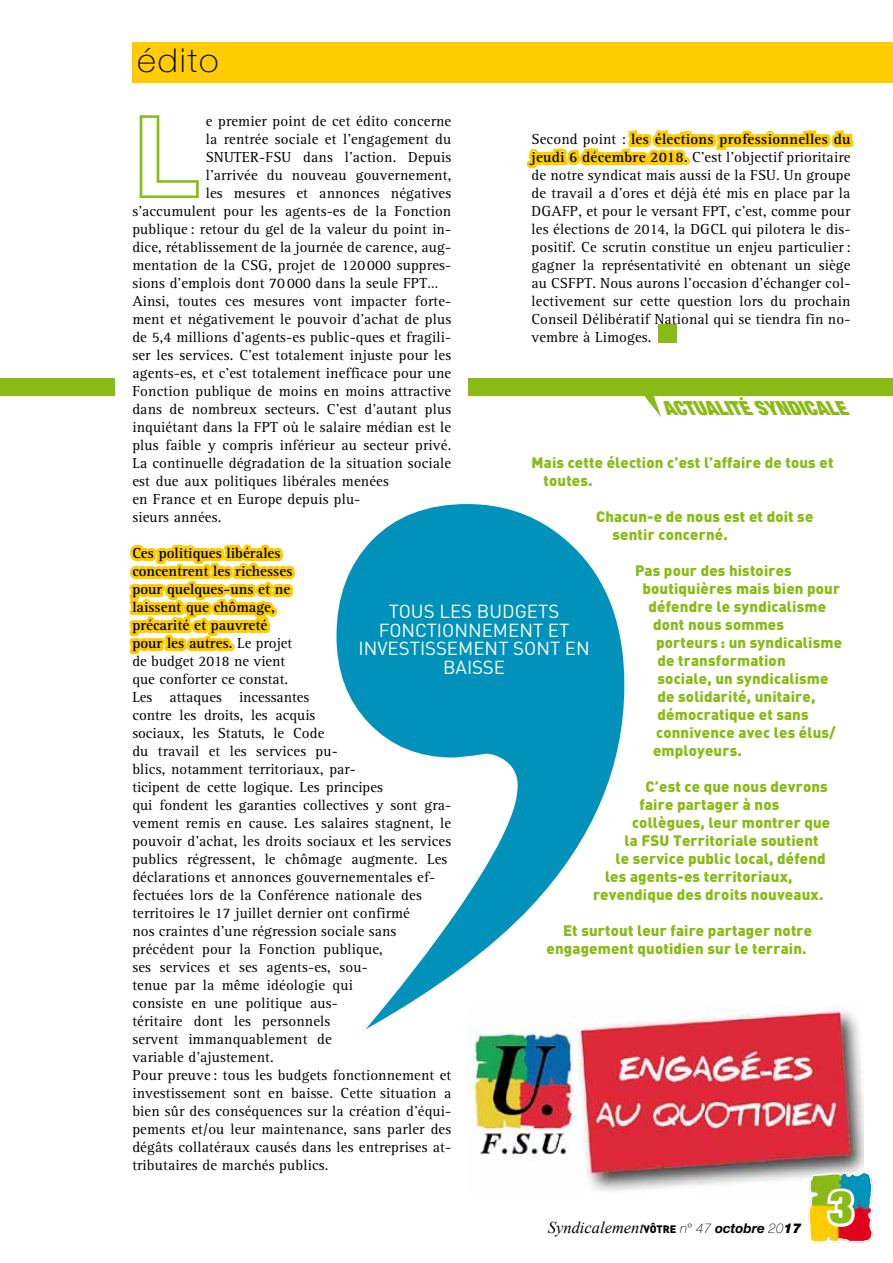
<style>
.page{position:relative;width:893px;height:1263px;background:#fff}
.page>*{position:absolute;margin:0;border:0;box-sizing:border-box;transform-origin:0 0}
.t1{font:115.8px "Helvetica Neue LT Std Bd Ou";color:#89ba16}
.t2{font:900 condensed 45px "Helvetica Neue LT Std";color:#89ba16}
.t3{font:100 33px "Helvetica Neue LT Std";letter-spacing:.05em;color:#000;scale:1.1 1}
.t4{font:italic 900 condensed 19.5px "Helvetica Neue LT Std";color:#89ba16}
.t5{font:18.75px/18.8px "DIN";color:#fff;text-align:center}
.t6{font:italic 16.5px "Times New Roman";color:#000}
.t7{font:15px/18px "Rotis Serif Std";letter-spacing:.01em;color:#000;text-align:justify}
.t8{font:900 15px/18px "DIN";letter-spacing:.01em;color:#89ba16}
.s1{font-weight:700}
.s2{font-family:"DIN";font-weight:900;font-style:normal;font-size:10.65px}
.s3{font-family:"Helvetica Neue LT Std";font-weight:100;font-size:13.5px}
.s4{font-family:"Helvetica Neue LT Std";font-weight:700;font-size:13.5px}
.s5{font-family:"Helvetica Neue LT Std";font-weight:900;font-size:13.5px}
</style>
<div class="page">
<img style="left:468px;top:1005px;width:395px;height:186px">
<img style="left:807px;top:1158px;width:66px;height:85px">
<svg style="left:526px;top:130px;width:328px;height:39px"></svg>
<div style="left:682px;top:157px;width:8px;height:8px;border:6px solid #fecc00;border-radius:50%"></div>
<div style="left:132px;top:43px;width:761px;height:40px;background:#fecc00"></div>
<svg style="left:0;top:378px;width:893px;height:39px"></svg>
<div style="left:115px;top:370px;width:353px;height:44px;background:#fff"></div>
<svg style="left:336px;top:504px;width:288px;height:525px;fill:#0092ba"></svg>
<svg style="left:129px;top:544px;width:166px;height:111px"></svg>
<div style="left:227px;top:643px;width:8px;height:8px;border:6px solid #fecc00;border-radius:50%"></div>
<div style="left:658px;top:324px;width:18px;height:18px;background:#89ba16"></div>
<h3 class="t3" style="left:137px;top:42px;width:75px">édito</h3>
<h1 class="t1" style="left:132px;top:83px;width:70px">L</h1>
<p class="t7" style="left:206px;top:112px;width:247px">e premier point de cet édito concerne</p>
<p class="t7" style="left:531px;top:130px;width:320px">Second point : <span class="s1">les élections professionnelles du jeudi 6 décembre 2018.</span> C’est l’objectif prioritaire de notre syndicat mais aussi de la FSU. Un groupe de travail a d’ores et déjà été mis en place par la DGAFP, et pour le versant FPT, c’est, comme pour les élections de 2014, la DGCL qui pilotera le dis&shy;positif. Ce scrutin constitue un enjeu particulier: gagner la représentativité en obtenant un siège au CSFPT. Nous aurons l’occasion d’échanger col&shy;lectivement sur cette question lors du prochain Conseil Délibératif National qui se tiendra fin no&shy;vembre à Limoges.</p>
<p class="t7" style="left:206px;top:130px;width:247px">la rentrée sociale et l’engagement du</p>
<p class="t7" style="left:206px;top:148px;width:247px">SNUTER-FSU dans l’action. Depuis</p>
<p class="t7" style="left:206px;top:166px;width:247px">l’arrivée du nouveau gouvernement,</p>
<p class="t7" style="left:206px;top:184px;width:247px">les mesures et annonces négatives</p>
<p class="t7" style="left:132px;top:202px;width:320px">s’accumulent pour les agents-es de la Fonction</p>
<p class="t7" style="left:132px;top:220px;width:320px">publique : retour du gel de la valeur du point in-</p>
<p class="t7" style="left:132px;top:238px;width:320px">dice, rétablissement de la journée de carence, aug-</p>
<p class="t7" style="left:132px;top:256px;width:320px">mentation de la CSG, projet de 120 000 suppres-</p>
<p class="t7" style="left:132px;top:274px;width:307px">sions d’emplois dont 70 000 dans la seule FPT…</p>
<p class="t7" style="left:132px;top:292px;width:320px">Ainsi, toutes ces mesures vont impacter forte-</p>
<p class="t7" style="left:132px;top:310px;width:320px">ment et négativement le pouvoir d’achat de plus</p>
<p class="t7" style="left:132px;top:328px;width:320px">de 5,4 millions d’agents-es public-ques et fragili-</p>
<p class="t7" style="left:132px;top:346px;width:320px">ser les services. C’est totalement injuste pour les</p>
<p class="t7" style="left:132px;top:364px;width:320px">agents-es, et c’est totalement inefficace pour une</p>
<p class="t7" style="left:132px;top:382px;width:320px">Fonction publique de moins en moins attractive</p>
<p class="t7" style="left:132px;top:400px;width:320px">dans de nombreux secteurs. C’est d’autant plus</p>
<p class="t7" style="left:132px;top:418px;width:320px">inquiétant dans la FPT où le salaire médian est le</p>
<p class="t7" style="left:132px;top:436px;width:320px">plus faible y compris inférieur au secteur privé.</p>
<p class="t7" style="left:132px;top:454px;width:320px">La continuelle dégradation de la situation sociale</p>
<p class="t7" style="left:132px;top:472px;width:258px">est due aux politiques libérales menées</p>
<p class="t7" style="left:132px;top:490px;width:229px">en France et en Europe depuis plu-</p>
<p class="t7" style="left:132px;top:508px;width:90px">sieurs années.</p>
<p class="t7" style="left:132px;top:544px;width:320px;text-align:left"><span class="s1">Ces politiques libérales<br>concentrent les richesses<br>pour quelques-uns et ne<br>laissent que chômage,<br>précarité et pauvreté<br>pour les autres.</span> Le projet<br>de budget 2018 ne vient<br>que conforter ce constat.<br>Les attaques incessantes<br>contre les droits, les acquis<br>sociaux, les Statuts, le Code<br>du travail et les services pu-<br>blics, notamment territoriaux, par-<br>ticipent de cette logique. Les principes<br>qui fondent les garanties collectives y sont gra&shy;vement remis en cause. Les salaires stagnent, le pouvoir d’achat, les droits sociaux et les services publics régressent, le chômage augmente. Les déclarations et annonces gouvernementales ef&shy;fectuées lors de la Conférence nationale des territoires le 17 juillet dernier ont confirmé<br>nos craintes d’une régression sociale sans précédent pour la Fonction publique,<br>ses services et ses agents-es, sou-<br>tenue par la même idéologie qui<br>consiste en une politique aus-<br>téritaire dont les personnels<br>servent immanquablement de<br>variable d’ajustement.<br>Pour preuve : tous les budgets fonctionnement et investissement sont en baisse. Cette situation a bien sûr des conséquences sur la création d’équi&shy;pements et/ou leur maintenance, sans parler des dégâts collatéraux causés dans les entreprises at&shy;tributaires de marchés publics.</p>
<h3 class="t4" style="left:667px;top:396px;width:197px">ACTUALITÉSYNDICALE</h3>
<p class="t8" style="left:543px;top:453px;width:291px;text-indent:-12px">Mais cette élection c’est l’affaire de tous et toutes.</p>
<p class="t8" style="left:612px;top:507px;width:202px;text-indent:-16px">Chacun-e de nous est et doit se sentir concerné.</p>
<p class="t8" style="left:635px;top:561px;width:158px">Pas pour des histoires</p>
<p class="t8" style="left:642px;top:579px;width:199px">boutiquières mais bien pour</p>
<p class="t8" style="left:648px;top:597px;width:179px">défendre le syndicalisme</p>
<p class="t8" style="left:653px;top:615px;width:133px">dont nous sommes</p>
<p class="t8" style="left:656px;top:633px;width:187px">porteurs : un syndicalisme</p>
<p class="t8" style="left:657px;top:651px;width:130px">de transformation</p>
<p class="t8" style="left:657px;top:669px;width:173px">sociale, un syndicalisme</p>
<p class="t8" style="left:657px;top:687px;width:159px">de solidarité, unitaire,</p>
<p class="t8" style="left:657px;top:705px;width:153px">démocratique et sans</p>
<p class="t8" style="left:656px;top:723px;width:181px">connivence avec les élus/</p>
<p class="t8" style="left:653px;top:741px;width:90px">employeurs.</p>
<p class="t8" style="left:645px;top:777px;width:184px">C’est ce que nous devrons</p>
<p class="t8" style="left:639px;top:795px;width:141px">faire partager à nos</p>
<p class="t8" style="left:632px;top:813px;width:200px">collègues, leur montrer que</p>
<p class="t8" style="left:624px;top:831px;width:196px">la FSU Territoriale soutient</p>
<p class="t8" style="left:615px;top:849px;width:212px">le service public local, défend</p>
<p class="t8" style="left:605px;top:867px;width:189px">les agents-es territoriaux,</p>
<p class="t8" style="left:593px;top:885px;width:232px">revendique des droits nouveaux.</p>
<p class="t8" style="left:546px;top:921px;width:267px;text-indent:16px">Et surtout leur faire partager notre engagement quotidien sur le terrain.</p>
<p class="t5" style="left:358px;top:601px;width:233px">TOUS LES BUDGETS<br>FONCTIONNEMENT ET<br>INVESTISSEMENT SONT EN<br>BAISSE</p>
<p class="t6" style="left:548px;top:1218px;width:255px">Syndicalement<span class="s2">VÔTRE</span> <span class="s3">n° 47</span> <span class="s4">octobre</span> <span class="s3">20</span><span class="s5">17</span></p>
<h2 class="t2" style="left:829px;top:1178px;width:25px">3</h2>
</div>
